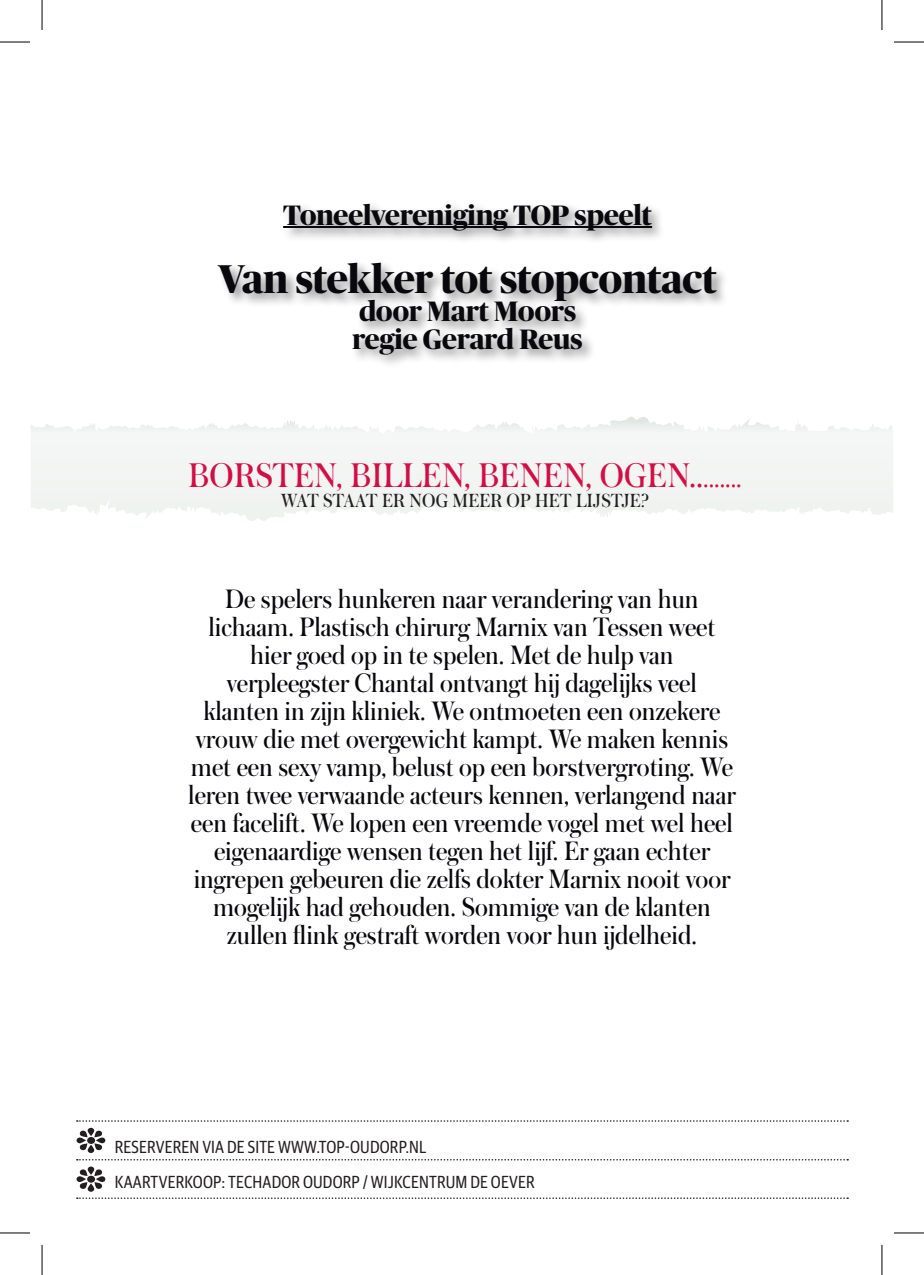
<style>
.page{position:relative;width:924px;height:1275px;background:#fff}
.page>*{position:absolute;margin:0;border:0;box-sizing:border-box;transform-origin:0 0}
.t1{font:700 40px "Publico Banner";color:#08080d}
.t2{font:36px "Austin";letter-spacing:.015em;color:#d20e46}
.t3{font:28px/28px "Austin";color:#08080d;text-align:center}
.t4{font:700 28px/28px "Publico Banner";color:#08080d}
.t5{font:20px "Austin";letter-spacing:.015em;color:#231f20}
.t6{font:17.6px/35px "Guardian Sans Cond";letter-spacing:.01em;color:#231f20}
.s1{font-size:28px}
</style>
<div class="page">
<svg style="left:76px;top:1166px;width:29px;height:25px"></svg>
<div style="left:87px;top:1175px;width:8px;height:7px;background:#231f20;border-radius:50%"></div>
<svg style="left:77px;top:1159px;width:770px;height:1px"></svg>
<svg style="left:77px;top:1197px;width:770px;height:2px"></svg>
<svg style="left:77px;top:1120px;width:770px;height:1px"></svg>
<svg style="left:76px;top:1127px;width:29px;height:26px"></svg>
<div style="left:87px;top:1137px;width:8px;height:7px;background:#231f20;border-radius:50%"></div>
<svg style="left:401px;top:418px;width:228px;height:14px"></svg>
<div style="left:216px;top:201px;width:514px;height:168px;background:#231f20;opacity:.5"></div>
<hr style="left:283px;top:226px;width:368px;height:2px;background:#08080d">
<hr style="left:0;top:42px;width:30px;height:1px;background:#000">
<hr style="left:893px;top:42px;width:30px;height:1px;background:#000">
<hr style="left:0;top:1232px;width:30px;height:1px;background:#000">
<hr style="left:893px;top:1232px;width:30px;height:1px;background:#000">
<hr style="left:42px;top:0;width:1px;height:30px;background:#000">
<hr style="left:42px;top:1245px;width:1px;height:30px;background:#000">
<hr style="left:881px;top:0;width:1px;height:30px;background:#000">
<hr style="left:881px;top:1245px;width:1px;height:30px;background:#000">
<p class="t4" style="left:283px;top:199px;width:370px">Toneelvereniging TOP speelt</p>
<h1 class="t1" style="left:218px;top:250px;width:500px">Van stekker tot stopcontact</h1>
<p class="t4" style="left:352px;top:295px;width:231px">door Mart Moors regie Gerard Reus</p>
<p class="t2" style="left:188px;top:450px;width:554px">BORSTEN, BILLEN, BENEN, OGEN..<span class="s1">.......</span></p>
<p class="t5" style="left:280px;top:486px;width:370px">WAT STAAT ER NOG MEER OP HET LIJSTJE?</p>
<p class="t3" style="left:188px;top:584px;width:548px">De spelers hunkeren naar verandering van hun lichaam. Plastisch chirurg Marnix van Tessen weet hier goed op in te spelen. Met de hulp van verpleegster Chantal ontvangt hij dagelijks veel klanten in zijn kliniek. We ontmoeten een onzekere vrouw die met overgewicht kampt. We maken kennis met een sexy vamp, belust op een borstvergroting. We leren twee verwaande acteurs kennen, verlangend naar een facelift. We lopen een vreemde vogel met wel heel eigenaardige wensen tegen het lijf. Er gaan echter ingrepen gebeuren die zelfs dokter Marnix nooit voor mogelijk had gehouden. Sommige van de klanten zullen flink gestraft worden voor hun ijdelheid.</p>
<p class="t6" style="left:115px;top:1128px;width:421px">RESERVEREN VIA DE SITE WWW.TOP-OUDORP.NL<br>KAARTVERKOOP: TECHADOR OUDORP / WIJKCENTRUM DE OEVER</p>
</div>
